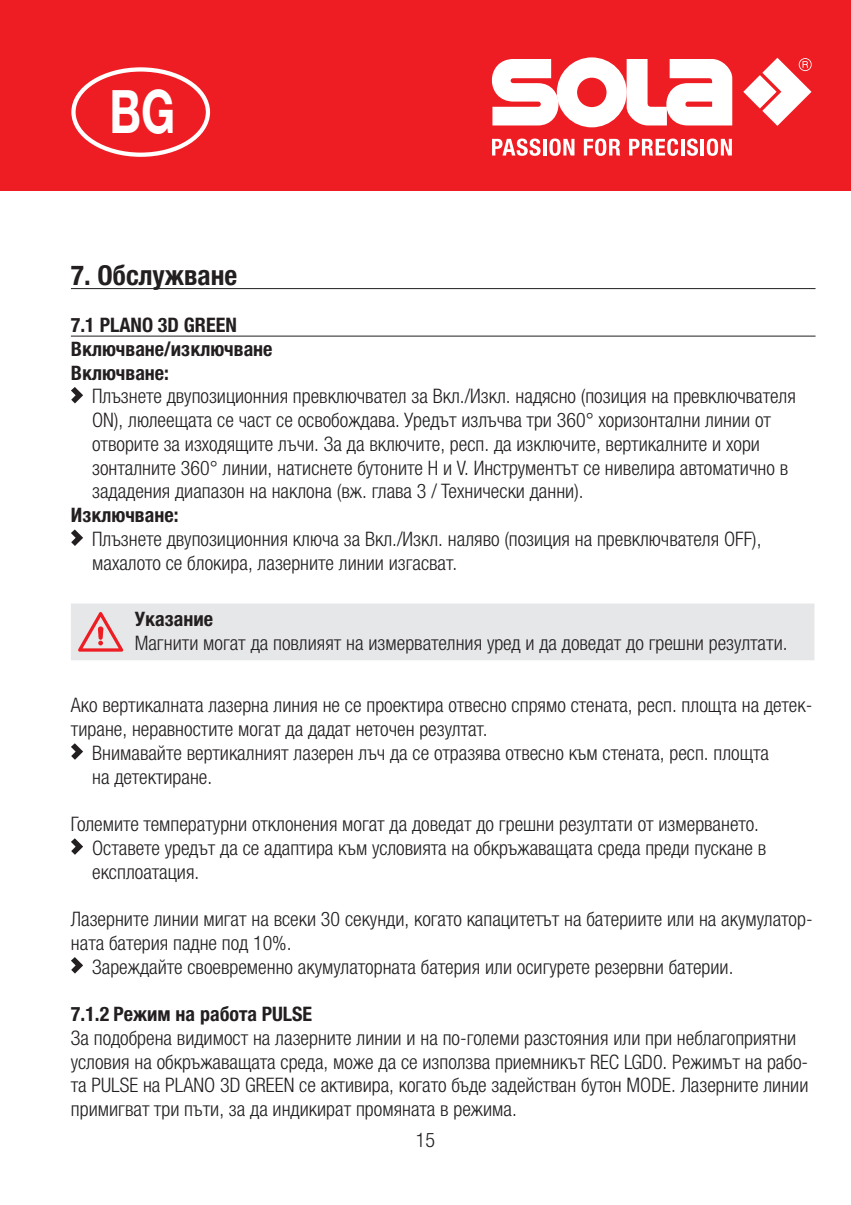
<style>
.page{position:relative;width:851px;height:1205px;background:#fff}
.page>*{position:absolute;margin:0;border:0;box-sizing:border-box;transform-origin:0 0}
.t1{font:700 60px "Helvetica Neue LTW1 G";color:#fff;scale:.75 1}
.t2{font:700 condensed 27.5px "Helvetica Neue LTW1 G";color:#231f20}
.t3{font:300 condensed 20px/23.8px "Helvetica Neue LTW1 G";color:#231f20}
.t4{font:700 condensed 20px/23.8px "Helvetica Neue LTW1 G";color:#231f20}
</style>
<div class="page">
<div style="left:0;top:0;width:850px;height:191px;background:#ee1d23"></div>
<svg style="left:491px;top:57px;width:241px;height:70px"></svg>
<svg style="left:743px;top:58px;width:68px;height:68px"></svg>
<svg style="left:492px;top:139px;width:48px;height:17px"></svg>
<hr style="left:543px;top:139px;width:3px;height:16px;background:#fff">
<svg style="left:549px;top:139px;width:25px;height:17px"></svg>
<svg style="left:583px;top:139px;width:37px;height:17px"></svg>
<svg style="left:629px;top:139px;width:49px;height:17px"></svg>
<hr style="left:681px;top:139px;width:3px;height:16px;background:#fff">
<svg style="left:686px;top:139px;width:11px;height:17px"></svg>
<hr style="left:700px;top:139px;width:3px;height:16px;background:#fff">
<svg style="left:706px;top:139px;width:25px;height:17px"></svg>
<div style="left:71px;top:67px;width:139px;height:90px;border:4px solid #fff;border-radius:50%"></div>
<hr style="left:71px;top:288px;width:744px;height:1px;background:#231f20">
<hr style="left:71px;top:336px;width:744px;height:1px;background:#231f20">
<svg style="left:71px;top:387px;width:12px;height:16px"></svg>
<svg style="left:71px;top:529px;width:12px;height:17px"></svg>
<div style="left:71px;top:603px;width:743px;height:57px;background:#e6e7e9"></div>
<svg style="left:78px;top:612px;width:45px;height:40px;background:#e8b0b3"></svg>
<svg style="left:71px;top:743px;width:12px;height:17px"></svg>
<svg style="left:71px;top:838px;width:12px;height:17px"></svg>
<svg style="left:71px;top:957px;width:12px;height:16px"></svg>
<h1 class="t1" style="left:109px;top:75px;width:89px">BG</h1>
<h2 class="t2" style="left:71px;top:258px;width:168px">7. Обслужване</h2>
<p class="t4" style="left:71px;top:313px;width:203px">7.1 PLANO 3D GREEN<br>Включване/изключване<br>Включване:</p>
<p class="t3" style="left:92px;top:385px;width:705px">Плъзнете двупозиционния превключвател за Вкл./Изкл. надясно (позиция на превключвателя ON), люлеещата се част се освобождава. Уредът излъчва три 360° хоризонтални линии от отворите за изходящите лъчи. За да включите, респ. да изключите, вертикалните и хори зонталните 360° линии, натиснете бутоните H и V. Инструментът се нивелира автоматично в зададения диапазон на наклона (вж. глава 3 / Технически данни).</p>
<p class="t4" style="left:71px;top:503px;width:109px">Изключване:</p>
<p class="t3" style="left:92px;top:527px;width:670px">Плъзнете двупозиционния ключа за Вкл./Изкл. наляво (позиция на превключвателя OFF), махалото се блокира, лазерните линии изгасват.</p>
<p class="t4" style="left:135px;top:607px;width:80px">Указание</p>
<p class="t3" style="left:135px;top:631px;width:654px">Магнити могат да повлияят на измервателния уред и да доведат до грешни резултати.</p>
<p class="t3" style="left:71px;top:693px;width:742px">Ако вертикалната лазерна линия не се проектира отвесно спрямо стената, респ. площта на детек-</p>
<p class="t3" style="left:71px;top:717px;width:418px">тиране, неравностите могат да дадат неточен резултат.</p>
<p class="t3" style="left:92px;top:741px;width:678px">Внимавайте вертикалният лазерен лъч да се отразява отвесно към стената, респ. площта</p>
<p class="t3" style="left:92px;top:765px;width:121px">на детектиране.</p>
<p class="t3" style="left:92px;top:812px;width:675px;text-indent:-21px">Големите температурни отклонения могат да доведат до грешни резултати от измерването.<br>Оставете уредът да се адаптира към условията на обкръжаващата среда преди пускане в експлоатация.</p>
<p class="t3" style="left:71px;top:907px;width:743px">Лазерните линии мигат на всеки 30 секунди, когато капацитетът на батериите или на акумулатор-</p>
<p class="t3" style="left:71px;top:931px;width:222px">ната батерия падне под 10%.</p>
<p class="t3" style="left:92px;top:955px;width:642px">Зареждайте своевременно акумулаторната батерия или осигурете резервни батерии.</p>
<p class="t4" style="left:71px;top:1002px;width:243px">7.1.2 Режим на работа PULSE</p>
<p class="t3" style="left:71px;top:1026px;width:739px">За подобрена видимост на лазерните линии и на по-големи разстояния или при неблагоприятни условия на обкръжаващата среда, може да се използва приемникът REC LGD0. Режимът на рабо&shy;та PULSE на PLANO 3D GREEN се активира, когато бъде задействан бутон MODE. Лазерните линии примигват три пъти, за да индикират промяната в режима.</p>
<p class="t3" style="left:416px;top:1128px;width:21px">15</p>
</div>
